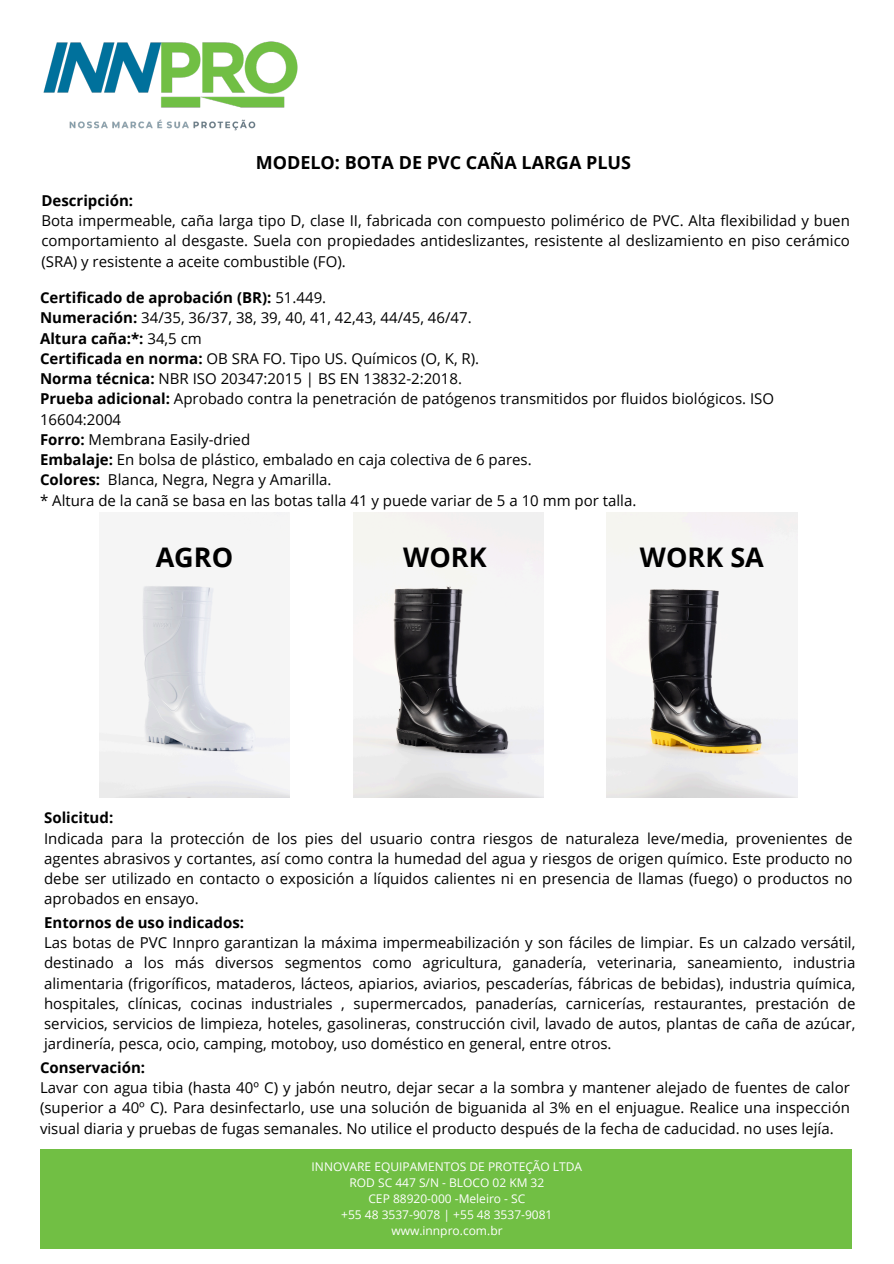
<style>
.page{position:relative;width:894px;height:1264px;background:#fff}
.page>*{position:absolute;margin:0;border:0;box-sizing:border-box;transform-origin:0 0}
.t1{font:700 27px "Open Sans";color:#000}
.t2{font:700 18px "Open Sans";color:#000}
.t3{font:15px/20.2px "Open Sans";color:#000}
.t4{font:12px "Open Sans";color:#fff}
.s1{font-weight:700}
</style>
<div class="page">
<img style="left:69px;top:119px;width:187px;height:12px">
<img style="left:43px;top:41px;width:255px;height:67px">
<img style="left:99px;top:512px;width:190px;height:286px">
<img style="left:353px;top:512px;width:190px;height:286px">
<img style="left:606px;top:512px;width:190px;height:286px">
<div style="left:40px;top:1149px;width:811px;height:99px;background:#71bf44"></div>
<h3 class="t2" style="left:256px;top:149px;width:376px">MODELO: BOTA DE PVC CAÑA LARGA PLUS</h3>
<h1 class="t3" style="left:41px;top:190px;width:809px"><span class="s1">Descripción:<br></span>Bota impermeable, caña larga tipo D, clase II, fabricada con compuesto polimérico de PVC. Alta flexibilidad y buen comportamiento al desgaste. Suela con propiedades antideslizantes, resistente al deslizamiento en piso cerámico (SRA) y resistente a aceite combustible (FO).</h1>
<p class="t3" style="left:40px;top:287px;width:735px"><span class="s1">Certificado de aprobación (BR):</span> 51.449.<br><span class="s1">Numeración:</span> 34/35, 36/37, 38, 39, 40, 41, 42,43, 44/45, 46/47.<br><span class="s1">Altura caña:*:</span> 34,5 cm<br><span class="s1">Certificada en norma:</span> OB SRA FO. Tipo US. Químicos (O, K, R).<br><span class="s1">Norma técnica:</span> NBR ISO 20347:2015 | BS EN 13832-2:2018.<br><span class="s1">Prueba adicional:</span> Aprobado contra la penetración de patógenos transmitidos por fluidos biológicos. ISO 16604:2004<br><span class="s1">Forro:</span> Membrana Easily-dried<br><span class="s1">Embalaje:</span> En bolsa de plástico, embalado en caja colectiva de 6 pares.<br><span class="s1">Colores:</span> Blanca, Negra, Negra y Amarilla.<br>* Altura de la canã se basa en las botas talla 41 y puede variar de 5 a 10 mm por talla.</p>
<p class="t1" style="left:156px;top:538px;width:79px">AGRO</p>
<h1 class="t1" style="left:403px;top:538px;width:85px">WORK</h1>
<p class="t1" style="left:639px;top:538px;width:125px">WORK SA</p>
<h1 class="t3" style="left:44px;top:807px;width:809px"><span class="s1">Solicitud:<br></span>Indicada para la protección de los pies del usuario contra riesgos de naturaleza leve/media, provenientes de agentes abrasivos y cortantes, así como contra la humedad del agua y riesgos de origen químico. Este producto no debe ser utilizado en contacto o exposición a líquidos calientes ni en presencia de llamas (fuego) o productos no aprobados en ensayo.</h1>
<p class="t3" style="left:44px;top:911px;width:812px"><span class="s1">Entornos de uso indicados:<br></span>Las botas de PVC Innpro garantizan la máxima impermeabilización y son fáciles de limpiar. Es un calzado versátil, destinado a los más diversos segmentos como agricultura, ganadería, veterinaria, saneamiento, industria alimentaria (frigoríficos, mataderos, lácteos, apiarios, aviarios, pescaderías, fábricas de bebidas), industria química, hospitales, clínicas, cocinas industriales , supermercados, panaderías, carnicerías, restaurantes, prestación de servicios, servicios de limpieza, hoteles, gasolineras, construcción civil, lavado de autos, plantas de caña de azúcar, jardinería, pesca, ocio, camping, motoboy, uso doméstico en general, entre otros.</p>
<h3 class="t3" style="left:40px;top:1056px;width:811px"><span class="s1">Conservación:<br></span>Lavar con agua tibia (hasta 40º C) y jabón neutro, dejar secar a la sombra y mantener alejado de fuentes de calor (superior a 40º C). Para desinfectarlo, use una solución de biguanida al 3% en el enjuague. Realice una inspección visual diaria y pruebas de fugas semanales. No utilice el producto después de la fecha de caducidad. no uses lejía.</h3>
<h3 class="t4" style="left:311px;top:1157px;width:272px">INNOVARE EQUIPAMENTOS DE PROTEÇÃO LTDA</h3>
<h3 class="t4" style="left:349px;top:1173px;width:196px">ROD SC 447 S/N - BLOCO 02 KM 32</h3>
<p class="t4" style="left:368px;top:1189px;width:158px">CEP 88920-000 -Meleiro - SC</p>
<p class="t4" style="left:341px;top:1205px;width:213px">+55 48 3537-9078 | +55 48 3537-9081</p>
<p class="t4" style="left:391px;top:1221px;width:113px">www.innpro.com.br</p>
</div>
